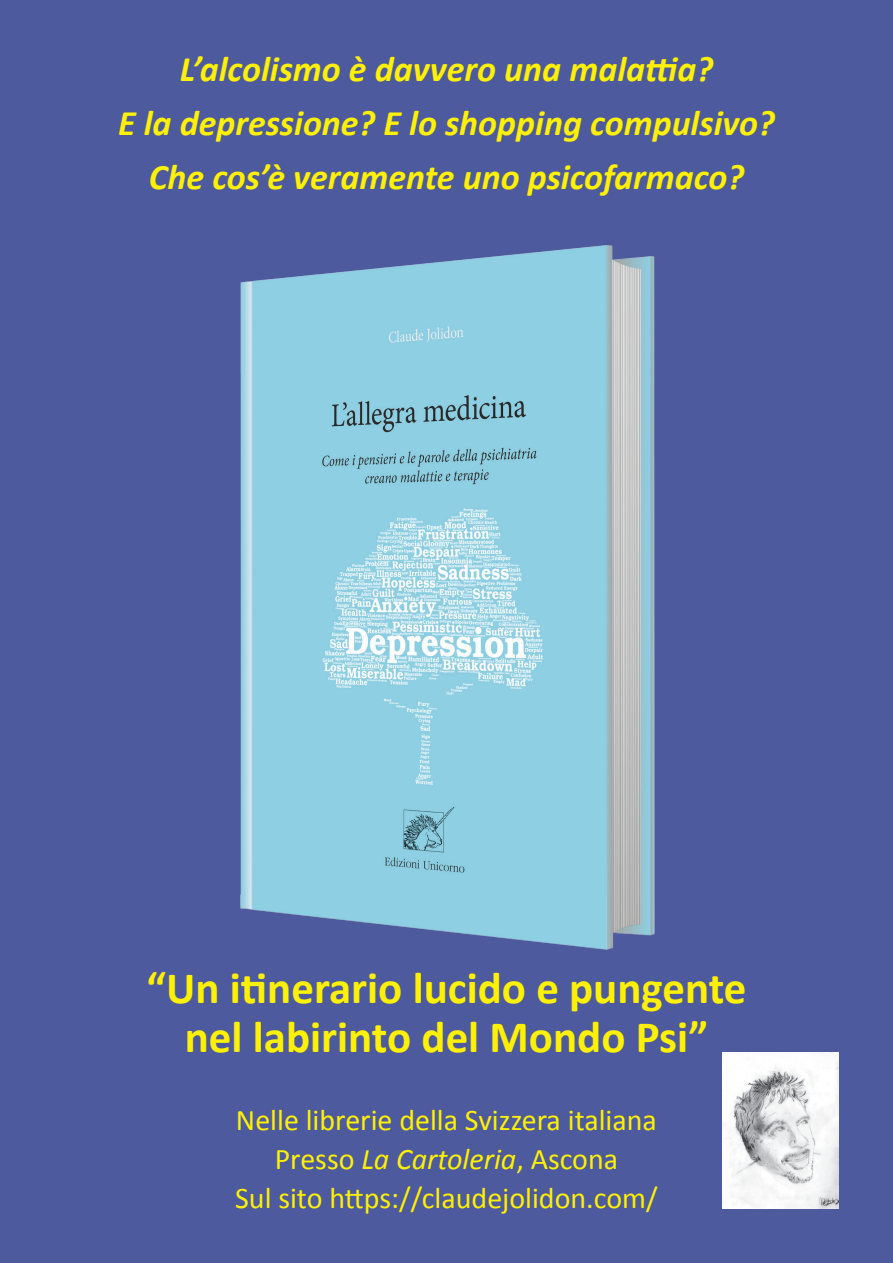
<style>
.page{position:relative;width:893px;height:1263px;background:#4d5a9e}
.page>*{position:absolute;margin:0;border:0;box-sizing:border-box;transform-origin:0 0}
.t1{font:700 45px/48.6px "Calibri";color:#fff101;text-align:center}
.t2{font:italic 700 36px/54px "Calibri";color:#fff101;text-align:center}
.t3{font:30px/39px "Calibri";color:#fff101;text-align:center}
.s1{font-style:italic}
</style>
<div class="page">
<img style="left:240px;top:245px;width:415px;height:705px">
<img style="left:722px;top:1053px;width:117px;height:156px">
<p class="t2" style="left:118px;top:40px;width:658px">L’alcolismo è davvero una malattia?<br>E la depressione? E lo shopping compulsivo?<br>Che cos’è veramente uno psicofarmaco?</p>
<p class="t1" style="left:146px;top:962px;width:601px">“Un itinerario lucido e pungente nel labirinto del Mondo Psi”</p>
<p class="t3" style="left:235px;top:1099px;width:424px">Nelle librerie della Svizzera italiana<br>Presso <span class="s1">La Cartoleria</span>, Ascona<br>Sul sito https://claudejolidon.com/</p>
</div>
